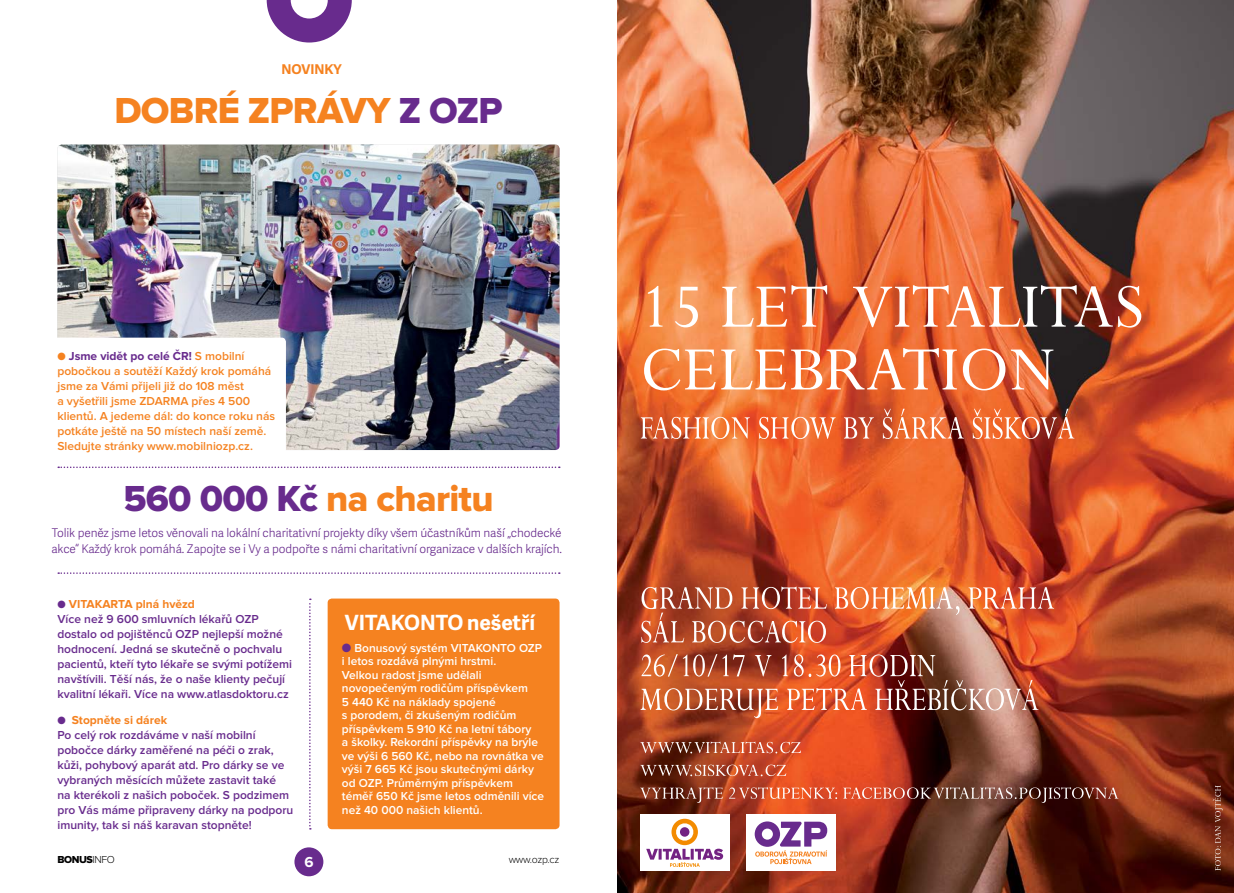
<style>
.page{position:relative;width:1234px;height:893px;background:#fff}
.page>*{position:absolute;margin:0;border:0;box-sizing:border-box;transform-origin:0 0}
.t1{font:37.5px "Proxima Nova Extrabld";letter-spacing:-.02em;color:#f58220}
.t2{font:700 21px "Adelle Sans";color:#fff}
.t3{font:700 15px "Proxima Nova";color:#fff}
.t4{font:700 13.5px "Adelle Sans";color:#f58220}
.t5{font:600 12px/15px "Proxima Nova";color:#682b8d}
.t6{font:600 12px/13.5px "Proxima Nova";color:#fff}
.t7{font:600 12px/15px "Proxima Nova";color:#f58220}
.t8{font:300 12px/16.5px "Adelle Sans";letter-spacing:-.01em;color:#682b8d}
.t9{font:700 12px "Proxima Nova";color:#f58220}
.t10{font:300 10.5px "Proxima Nova";letter-spacing:-.03em;color:#000}
.t11{font:10.5px "Proxima Nova Extrabld";letter-spacing:-.04em;color:#000}
.s1{color:#682b8d}
.s2{font-weight:700;color:#682b8d}
.s3{font-family:"Proxima Nova";font-weight:300}
</style>
<div class="page">
<img style="left:57px;top:145px;width:502px;height:305px">
<div style="left:327px;top:599px;width:232px;height:230px;background:#f58220;border-radius:4px"></div>
<div style="left:294px;top:847px;width:29px;height:29px;background:#682b8d;border-radius:50%"></div>
<svg style="left:266px;top:0;width:86px;height:43px"></svg>
<svg style="left:58px;top:467px;width:501px;height:1px"></svg>
<svg style="left:58px;top:572px;width:501px;height:2px"></svg>
<svg style="left:309px;top:599px;width:2px;height:231px"></svg>
<img style="left:617px;top:0;width:616px;height:893px">
<img style="left:640px;top:787px;width:478px;height:16px">
<svg style="left:640px;top:765px;width:146px;height:11px"></svg>
<svg style="left:640px;top:742px;width:160px;height:11px"></svg>
<img style="left:641px;top:587px;width:412px;height:56px">
<img style="left:640px;top:409px;width:434px;height:30px">
<svg style="left:644px;top:348px;width:409px;height:42px"></svg>
<img style="left:647px;top:285px;width:493px;height:43px">
<div style="left:639px;top:815px;width:90px;height:56px;background:#fff"></div>
<svg style="left:646px;top:819px;width:77px;height:48px"></svg>
<svg style="left:679px;top:827px;width:10px;height:10px"></svg>
<div style="left:746px;top:815px;width:89px;height:56px;background:#fff"></div>
<svg style="left:754px;top:821px;width:73px;height:43px"></svg>
<img style="left:640px;top:654px;width:398px;height:64px">
<svg style="left:1212px;top:785px;width:10px;height:86px"></svg>
<div style="left:45px;top:338px;width:241px;height:122px;background:#fff;border-radius:4px"></div>
<p class="t4" style="left:281px;top:59px;width:62px">NOVINKY</p>
<p class="t1" style="left:114px;top:89px;width:389px">DOBRÉ ZPRÁVY <span class="s1">Z OZP</span></p>
<p class="t7" style="left:57px;top:349px;width:219px">● <span class="s2">Jsme vidět po celé ČR!</span> S mobilní pobočkou a soutěží Každý krok pomáhá jsme za Vámi přijeli již do 108 měst<br>a vyšetřili jsme ZDARMA přes 4 500 klientů. A jedeme dál: do konce roku nás potkáte ještě na 50 místech naší země.<br>Sledujte stránky www.mobilniozp.cz.</p>
<p class="t1" style="left:123px;top:477px;width:371px"><span class="s1">560 000 Kč</span> na charitu</p>
<p class="t8" style="left:51px;top:524px;width:512px">Tolik peněz jsme letos věnovali na lokální charitativní projekty díky všem účastníkům naší „chodecké akce“ Každý krok pomáhá. Zapojte se i Vy a podpořte s námi charitativní organizace v dalších krajích.</p>
<p class="t9" style="left:57px;top:599px;width:139px"><span class="s1">●</span> VITAKARTA plná hvězd</p>
<p class="t5" style="left:57px;top:612px;width:236px">Více než 9 600 smluvních lékařů OZP dostalo od pojištěnců OZP nejlepší možné hodnocení. Jedná se skutečně o pochvalu pacientů, kteří tyto lékaře se svými potížemi navštívili. Těší nás, že o naše klienty pečují kvalitní lékaři. Více na www.atlasdoktoru.cz</p>
<p class="t9" style="left:57px;top:714px;width:111px"><span class="s1">●</span> Stopněte si dárek</p>
<p class="t5" style="left:57px;top:728px;width:237px">Po celý rok rozdáváme v naší mobilní pobočce dárky zaměřené na péči o zrak, kůži, pohybový aparát atd. Pro dárky se ve vybraných měsících můžete zastavit také<br>na kterékoli z našich poboček. S podzimem pro Vás máme připraveny dárky na podporu imunity, tak si náš karavan stopněte!</p>
<p class="t11" style="left:57px;top:853px;width:59px">BONUS<span class="s3">INFO</span></p>
<p class="t3" style="left:304px;top:855px;width:11px">6</p>
<p class="t10" style="left:508px;top:855px;width:52px">www.ozp.cz</p>
<p class="t2" style="left:345px;top:607px;width:192px">VITAKONTO nešetří</p>
<p class="t6" style="left:342px;top:642px;width:203px"><span class="s1">●</span> Bonusový systém VITAKONTO OZP i letos rozdává plnými hrstmi.<br>Velkou radost jsme udělali novopečeným rodičům příspěvkem<br>5 440 Kč na náklady spojené<br>s porodem, či zkušeným rodičům příspěvkem 5 910 Kč na letní tábory<br>a školky. Rekordní příspěvky na brýle ve výši 6 560 Kč, nebo na rovnátka ve výši 7 665 Kč jsou skutečnými dárky od OZP. Průměrným příspěvkem téměř 650 Kč jsme letos odměnili více než 40 000 našich klientů.</p>
</div>
